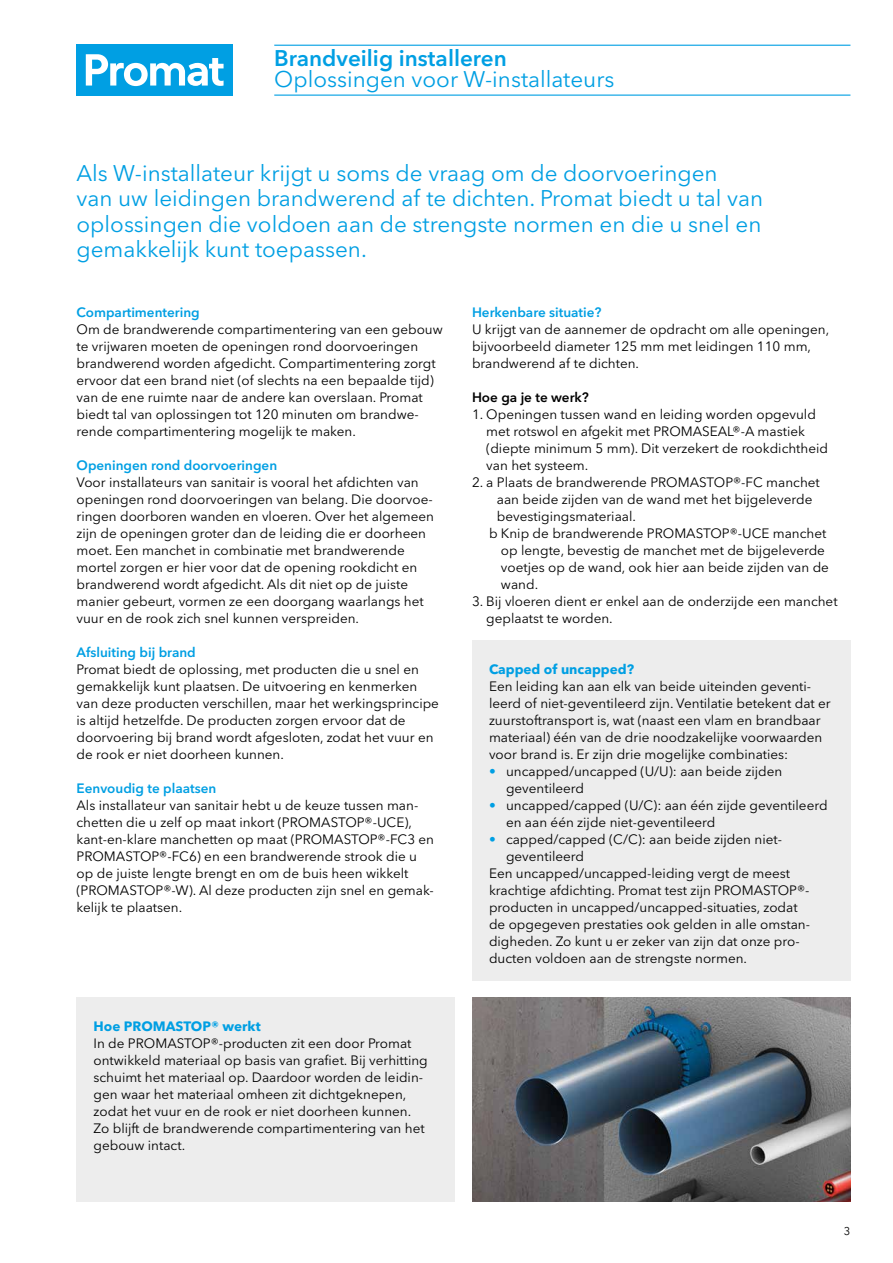
<style>
.page{position:relative;width:893px;height:1263px;background:#fff}
.page>*{position:absolute;margin:0;border:0;box-sizing:border-box;transform-origin:0 0}
.t1{font:22.5px/25.5px "Avenir Next LT Pro";color:#009fe3}
.t2{font:600 22.5px "Avenir Next LT Pro";color:#009fe3}
.t3{font:13.5px/17px "Avenir Next LT Pro";color:#000}
.t4{font:600 13.5px "Avenir Next LT Pro";color:#009fe3}
.t5{font:700 13.5px "Avenir Next LT Pro";color:#009fe3}
.t6{font:600 13.5px "Avenir Next LT Pro";color:#000}
.t7{font:11.25px "Avenir Next LT Pro";color:#000}
.s1{color:#009fe3}
</style>
<div class="page">
<div style="left:77px;top:997px;width:378px;height:204px;background:#ededed"></div>
<div style="left:472px;top:640px;width:378px;height:340px;background:#ededed"></div>
<div style="left:77px;top:45px;width:156px;height:51px;background:#009fe3"></div>
<svg style="left:86px;top:54px;width:138px;height:32px"></svg>
<hr style="left:274px;top:45px;width:576px;height:1px;background:#009fe3">
<hr style="left:274px;top:95px;width:576px;height:1px;background:#009fe3">
<img style="left:472px;top:997px;width:378px;height:204px">
<h1 class="t2" style="left:274px;top:44px;width:234px">Brandveilig installeren</h1>
<h1 class="t1" style="left:274px;top:67px;width:342px">Oplossingen voor W-installateurs</h1>
<h1 class="t1" style="left:77px;top:160px;width:688px">Als W-installateur krijgt u soms de vraag om de doorvoeringen<br>van uw leidingen brandwerend af te dichten. Promat biedt u tal van oplossingen die voldoen aan de strengste normen en die u snel en gemakkelijk kunt toepassen.</h1>
<p class="t4" style="left:77px;top:304px;width:125px">Compartimentering</p>
<p class="t3" style="left:77px;top:321px;width:368px">Om de brandwerende compartimentering van een gebouw te vrijwaren moeten de openingen rond doorvoeringen brandwerend worden afgedicht. Compartimentering zorgt ervoor dat een brand niet (of slechts na een bepaalde tijd) van de ene ruimte naar de andere kan overslaan. Promat biedt tal van oplossingen tot 120 minuten om brandwe&shy;rende compartimentering mogelijk te maken.</p>
<p class="t4" style="left:77px;top:457px;width:202px">Openingen rond doorvoeringen</p>
<p class="t3" style="left:77px;top:474px;width:359px">Voor installateurs van sanitair is vooral het afdichten van openingen rond doorvoeringen van belang. Die doorvoe&shy;ringen doorboren wanden en vloeren. Over het algemeen zijn de openingen groter dan de leiding die er doorheen moet. Een manchet in combinatie met brandwerende mortel zorgen er hier voor dat de opening rookdicht en brandwerend wordt afgedicht. Als dit niet op de juiste manier gebeurt, vormen ze een doorgang waarlangs het vuur en de rook zich snel kunnen verspreiden.</p>
<p class="t4" style="left:77px;top:644px;width:121px">Afsluiting bij brand</p>
<p class="t3" style="left:77px;top:661px;width:364px">Promat biedt de oplossing, met producten die u snel en gemakkelijk kunt plaatsen. De uitvoering en kenmerken van deze producten verschillen, maar het werkingsprincipe is altijd hetzelfde. De producten zorgen ervoor dat de doorvoering bij brand wordt afgesloten, zodat het vuur en de rook er niet doorheen kunnen.</p>
<p class="t4" style="left:77px;top:780px;width:141px">Eenvoudig te plaatsen</p>
<p class="t3" style="left:77px;top:797px;width:359px">Als installateur van sanitair hebt u de keuze tussen man&shy;chetten die u zelf op maat inkort (PROMASTOP®-UCE), kant-en-klare manchetten op maat (PROMASTOP®-FC3 en PROMASTOP®-FC6) en een brandwerende strook die u op de juiste lengte brengt en om de buis heen wikkelt (PROMASTOP®-W). Al deze producten zijn snel en gemak&shy;kelijk te plaatsen.</p>
<p class="t5" style="left:94px;top:1018px;width:169px">Hoe PROMASTOP® werkt</p>
<p class="t3" style="left:94px;top:1035px;width:336px">In de PROMASTOP®-producten zit een door Promat ontwikkeld materiaal op basis van grafiet. Bij verhitting schuimt het materiaal op. Daardoor worden de leidin&shy;gen waar het materiaal omheen zit dichtgeknepen, zodat het vuur en de rook er niet doorheen kunnen.<br>Zo blijft de brandwerende compartimentering van het gebouw intact.</p>
<p class="t4" style="left:472px;top:304px;width:131px">Herkenbare situatie?</p>
<p class="t3" style="left:472px;top:321px;width:359px">U krijgt van de aannemer de opdracht om alle openingen, bijvoorbeeld diameter 125 mm met leidingen 110 mm, brandwerend af te dichten.</p>
<p class="t6" style="left:472px;top:389px;width:118px">Hoe ga je te werk?</p>
<p class="t3" style="left:486px;top:406px;width:343px;text-indent:-14px">1. Openingen tussen wand en leiding worden opgevuld met rotswol en afgekit met PROMASEAL®-A mastiek (diepte minimum 5 mm). Dit verzekert de rookdichtheid van het systeem.</p>
<p class="t3" style="left:472px;top:474px;width:349px">2. a Plaats de brandwerende PROMASTOP®-FC manchet</p>
<p class="t3" style="left:497px;top:491px;width:317px">aan beide zijden van de wand met het bijgeleverde</p>
<p class="t3" style="left:497px;top:508px;width:141px">bevestigingsmateriaal.</p>
<p class="t3" style="left:489px;top:525px;width:339px">b Knip de brandwerende PROMASTOP®-UCE manchet</p>
<p class="t3" style="left:501px;top:542px;width:325px">op lengte, bevestig de manchet met de bijgeleverde</p>
<p class="t3" style="left:501px;top:559px;width:329px">voetjes op de wand, ook hier aan beide zijden van de</p>
<p class="t3" style="left:501px;top:576px;width:39px">wand.</p>
<p class="t3" style="left:486px;top:593px;width:353px;text-indent:-14px">3. Bij vloeren dient er enkel aan de onderzijde een manchet geplaatst te worden.</p>
<p class="t5" style="left:489px;top:661px;width:147px">Capped of uncapped?</p>
<p class="t3" style="left:489px;top:678px;width:343px">Een leiding kan aan elk van beide uiteinden geventi&shy;leerd of niet-geventileerd zijn. Ventilatie betekent dat er zuurstoftransport is, wat (naast een vlam en brandbaar materiaal) één van de drie noodzakelijke voorwaarden voor brand is. Er zijn drie mogelijke combinaties:</p>
<p class="t3" style="left:506px;top:763px;width:278px;text-indent:-17px"><span class="s1">•</span> uncapped/uncapped (U/U): aan beide zijden geventileerd</p>
<p class="t3" style="left:506px;top:797px;width:323px;text-indent:-17px"><span class="s1">•</span> uncapped/capped (U/C): aan één zijde geventileerd en aan één zijde niet-geventileerd</p>
<p class="t3" style="left:489px;top:831px;width:295px"><span class="s1">•</span> capped/capped (C/C): aan beide zijden niet-</p>
<p class="t3" style="left:506px;top:848px;width:80px">geventileerd</p>
<p class="t3" style="left:489px;top:865px;width:303px">Een uncapped/uncapped-leiding vergt de meest</p>
<p class="t3" style="left:489px;top:882px;width:322px">krachtige afdichting. Promat test zijn PROMASTOP®-</p>
<p class="t3" style="left:489px;top:899px;width:310px">producten in uncapped/uncapped-situaties, zodat</p>
<p class="t3" style="left:489px;top:916px;width:323px">de opgegeven prestaties ook gelden in alle omstan-</p>
<p class="t3" style="left:489px;top:933px;width:312px">digheden. Zo kunt u er zeker van zijn dat onze pro-</p>
<p class="t3" style="left:489px;top:950px;width:260px">ducten voldoen aan de strengste normen.</p>
<p class="t7" style="left:844px;top:1225px;width:8px">3</p>
</div>
